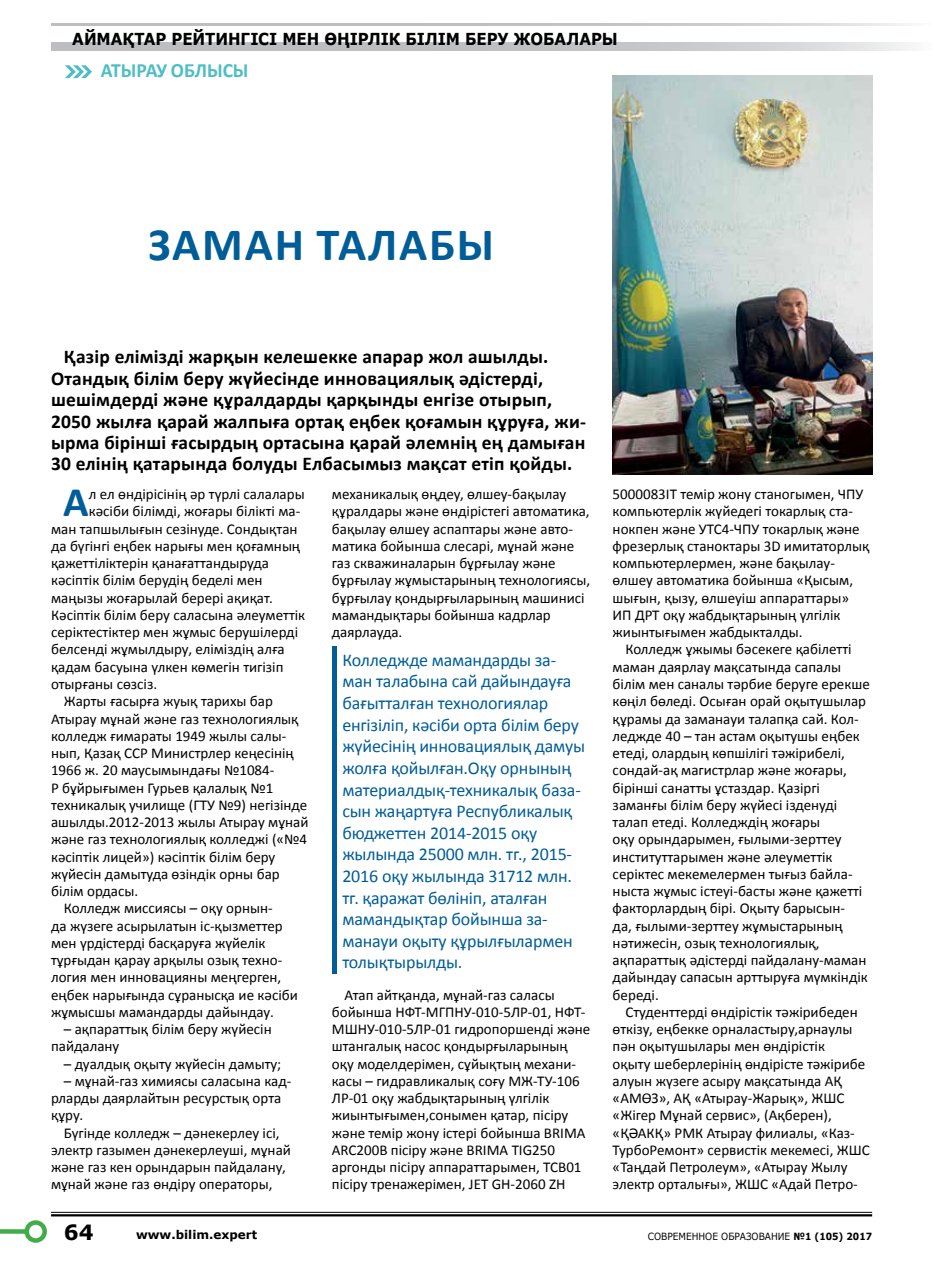
<style>
.page{position:relative;width:936px;height:1263px;background:#fff}
.page>*{position:absolute;margin:0;border:0;box-sizing:border-box;transform-origin:0 0}
.t1{font:700 46.5px "Calibri";letter-spacing:.04em;color:#005d98}
.t2{font:700 42.15px "Calibri";color:#005d98}
.t3{font:700 21px "Verdana";color:#000}
.t4{font:700 20.25px "Calibri";color:#4cbec4;scale:.96 1}
.t5{font:700 19.5px/21.5px "Calibri";letter-spacing:.01em;color:#000}
.t6{font:18px/21.6px "Calibri";letter-spacing:-.01em;color:#005d98}
.t7{font:700 16.5px "Verdana";letter-spacing:-.005em;color:#000;scale:.91 1}
.t8{font:15px/17.2px "Calibri";color:#000}
.t9{font:700 12px "Verdana";color:#000}
.t10{font:9.9px "Verdana";color:#000;scale:.91 1}
.s1{font-weight:700}
</style>
<div class="page">
<hr style="left:332px;top:646px;width:4px;height:328px;background:#005d98">
<svg style="left:65px;top:65px;width:27px;height:13px"></svg>
<img style="left:612px;top:75px;width:260px;height:399px">
<hr style="left:51px;top:1212px;width:821px;height:1px;background:#000">
<hr style="left:51px;top:1214px;width:821px;height:2px;background:#000">
<svg style="left:51px;top:43px;width:857px;height:8px;background:#c5c6c8"></svg>
<div style="left:0;top:1229px;width:27px;height:5px;background:#41ad49"></div>
<div style="left:24px;top:1220px;width:23px;height:23px;border:4px solid #41ad49;border-radius:50%"></div>
<hr style="left:51px;top:23px;width:880px;height:3px;background:#bcbec0">
<p class="t7" style="left:72px;top:27px;width:601px">Аймақтар рейтингісі мен өңірлік білім беру жобалары</p>
<h3 class="t4" style="left:101px;top:58px;width:153px">Атырау облЫСЫ</h3>
<h1 class="t1" style="left:148px;top:215px;width:347px">заман талабы</h1>
<p class="t5" style="left:51px;top:346px;width:536px;text-indent:13px">Қазір елімізді жарқын келешекке апарар жол ашылды.<br>Отандық білім беру жүйесінде инновациялық әдістерді, шешімдерді және құралдарды қарқынды енгізе отырып, 2050 жылға қарай жалпыға ортақ еңбек қоғамын құруға, жи&shy;ырма бірінші ғасырдың ортасына қарай әлемнің ең дамыған 30 елінің қатарында болуды Елбасымыз мақсат етіп қойды.</p>
<h2 class="t2" style="left:63px;top:475px;width:27px">А</h2>
<p class="t8" style="left:89px;top:486px;width:217px">л ел өндірісінің әр түрлі салалары</p>
<p class="t8" style="left:89px;top:503px;width:213px">кәсіби білімді, жоғары білікті ма-</p>
<p class="t8" style="left:51px;top:520px;width:248px">ман тапшылығын сезінуде. Сондықтан</p>
<p class="t8" style="left:51px;top:537px;width:251px">да бүгінгі еңбек нарығы мен қоғамның</p>
<p class="t8" style="left:51px;top:555px;width:219px">қажеттіліктерін қанағаттандыруда</p>
<p class="t8" style="left:51px;top:572px;width:213px">кәсіптік білім берудің беделі мен</p>
<p class="t8" style="left:51px;top:589px;width:223px">маңызы жоғарылай берері ақиқат.</p>
<p class="t8" style="left:51px;top:606px;width:256px">Кәсіптік білім беру саласына әлеуметтік</p>
<p class="t8" style="left:51px;top:624px;width:248px">серіктестіктер мен жұмыс берушілерді</p>
<p class="t8" style="left:51px;top:641px;width:235px">белсенді жұмылдыру, еліміздің алға</p>
<p class="t8" style="left:51px;top:658px;width:234px">қадам басуына үлкен көмегін тигізіп</p>
<p class="t8" style="left:51px;top:675px;width:108px">отырғаны сөзсіз.</p>
<p class="t8" style="left:64px;top:693px;width:211px">Жарты ғасырға жуық тарихы бар</p>
<p class="t8" style="left:51px;top:710px;width:249px">Атырау мұнай және газ технологиялық</p>
<p class="t8" style="left:51px;top:727px;width:237px">колледж ғимараты 1949 жылы салы-</p>
<p class="t8" style="left:51px;top:744px;width:244px">нып, Қазақ ССР Министрлер кеңесінің</p>
<p class="t8" style="left:51px;top:762px;width:225px">1966 ж. 20 маусымындағы №1084-</p>
<p class="t8" style="left:51px;top:779px;width:224px">Р бұйрығымен Гурьев қалалық №1</p>
<p class="t8" style="left:51px;top:796px;width:258px">техникалық училище (ГТУ №9) негізінде</p>
<p class="t8" style="left:51px;top:813px;width:259px">ашылды.2012-2013 жылы Атырау мұнай</p>
<p class="t8" style="left:51px;top:831px;width:258px">және газ технологиялық колледжі («№4</p>
<p class="t8" style="left:51px;top:848px;width:226px">кәсіптік лицей») кәсіптік білім беру</p>
<p class="t8" style="left:51px;top:865px;width:230px">жүйесін дамытуда өзіндік орны бар</p>
<p class="t8" style="left:51px;top:882px;width:89px">білім ордасы.</p>
<p class="t8" style="left:64px;top:900px;width:210px">Колледж миссиясы – оқу орнын-</p>
<p class="t8" style="left:51px;top:917px;width:233px">да жүзеге асырылатын іс-қызметтер</p>
<p class="t8" style="left:51px;top:934px;width:216px">мен үрдістерді басқаруға жүйелік</p>
<p class="t8" style="left:51px;top:951px;width:233px">тұрғыдан қарау арқылы озық техно-</p>
<p class="t8" style="left:51px;top:969px;width:232px">логия мен инновацияны меңгерген,</p>
<p class="t8" style="left:51px;top:986px;width:248px">еңбек нарығында сұранысқа ие кәсіби</p>
<p class="t8" style="left:51px;top:1003px;width:224px">жұмысшы мамандарды дайындау.</p>
<p class="t8" style="left:51px;top:1020px;width:222px;text-indent:13px">– ақпараттық білім беру жүйесін пайдалану</p>
<p class="t8" style="left:64px;top:1055px;width:219px">– дуалдық оқыту жүйесін дамыту;</p>
<p class="t8" style="left:51px;top:1072px;width:242px;text-indent:13px">– мұнай-газ химиясы саласына кад&shy;рларды даярлайтын ресурстық орта құру.</p>
<p class="t8" style="left:51px;top:1124px;width:241px;text-indent:13px">Бүгінде колледж – дәнекерлеу ісі, электр газымен дәнекерлеуші, мұнай және газ кен орындарын пайдалану, мұнай және газ өндіру операторы,</p>
<p class="t8" style="left:332px;top:486px;width:260px">механикалық өңдеу, өлшеу-бақылау құралдары және өндірістегі автоматика, бақылау өлшеу аспаптары және авто&shy;матика бойынша слесарі, мұнай және газ скважиналарын бұрғылау және бұрғылау жұмыстарының технологиясы, бұрғылау қондырғыларының машинисі мамандықтары бойынша кадрлар даярлауда.</p>
<p class="t6" style="left:342px;top:649px;width:244px">Колледжде мамандарды за&shy;ман талабына сай дайындауға бағытталған технологиялар енгізіліп, кәсіби орта білім беру жүйесінің инновациялық дамуы жолға қойылған.Оқу орнының материалдық-техникалық база&shy;сын жаңартуға Республикалық бюджеттен 2014-2015 оқу жылында 25000 млн. тг., 2015-<br>2016 оқу жылында 31712 млн. тг. қаражат бөлініп, аталған мамандықтар бойынша за&shy;манауи оқыту құрылғылармен толықтырылды.</p>
<p class="t8" style="left:332px;top:986px;width:260px;text-indent:13px">Атап айтқанда, мұнай-газ саласы бойынша НФТ-МГПНУ-010-5ЛР-01, НФТ-МШНУ-010-5ЛР-01 гидропоршенді және штангалық насос қондырғыларының оқу моделдерімен, сұйықтың механи&shy;касы – гидравликалық соғу МЖ-ТУ-106<br>ЛР-01 оқу жабдықтарының үлгілік жиынтығымен,сонымен қатар, пісіру және темір жону істері бойынша BRIMA ARC200B пісіру және BRIMA TIG250 аргонды пісіру аппараттарымен, TCB01 пісіру тренажерімен, JET GH-2060 ZH</p>
<p class="t8" style="left:612px;top:486px;width:258px">5000083IT темір жону станогымен, ЧПУ компьютерлік жүйедегі токарлық ста&shy;нокпен және УТС4-ЧПУ токарлық және фрезерлық станоктары 3D имитаторлық компьютерлермен, және бақылау&shy;өлшеу автоматика бойынша «Қысым, шығын, қызу, өлшеуіш аппараттары» ИП ДРТ оқу жабдықтарының үлгілік жиынтығымен жабдыкталды.</p>
<p class="t8" style="left:612px;top:641px;width:259px;text-indent:13px">Колледж ұжымы бәсекеге қабілетті маман даярлау мақсатында сапалы білім мен саналы тәрбие беруге ерекше көңіл бөледі. Осыған орай оқытушылар құрамы да заманауи талапқа сай. Кол&shy;леджде 40 – тан астам оқытушы еңбек етеді, олардың көпшілігі тәжірибелі, сондай-ақ магистрлар және жоғары, бірінші санатты ұстаздар. Қазіргі заманғы білім беру жүйесі ізденуді талап етеді. Колледждің жоғары<br>оқу орындарымен, ғылыми-зерттеу институттарымен және әлеуметтік серіктес мекемелермен тығыз байла&shy;ныста жұмыс істеуі-басты және қажетті факторлардың бірі. Оқыту барысын-<br>да, ғылыми-зерттеу жұмыстарының нәтижесін, озық технологиялық, ақпараттық әдістерді пайдалану-маман дайындау сапасын арттыруға мүмкіндік береді.</p>
<p class="t8" style="left:612px;top:1003px;width:259px;text-indent:13px">Студенттерді өндірістік тәжірибеден өткізу, еңбекке орналастыру,арнаулы пән оқытушылары мен өндірістік<br>оқыту шеберлерінің өндірісте тәжірибе алуын жүзеге асыру мақсатында АҚ «АМӨЗ», АҚ «Атырау-Жарық», ЖШС «Жігер Мұнай сервис», (Ақберен), «ҚӘАКҚ» РМК Атырау филиалы, «Каз-ТурбоРемонт» сервистік мекемесі, ЖШС «Таңдай Петролеум», «Атырау Жылу электр орталығы», ЖШС «Адай Петро-</p>
<h3 class="t3" style="left:64px;top:1217px;width:31px">64</h3>
<p class="t9" style="left:136px;top:1226px;width:123px">www.bilim.expert</p>
<p class="t10" style="left:647px;top:1229px;width:248px">Современное образование <span class="s1">№1 (105) 2017</span></p>
</div>
